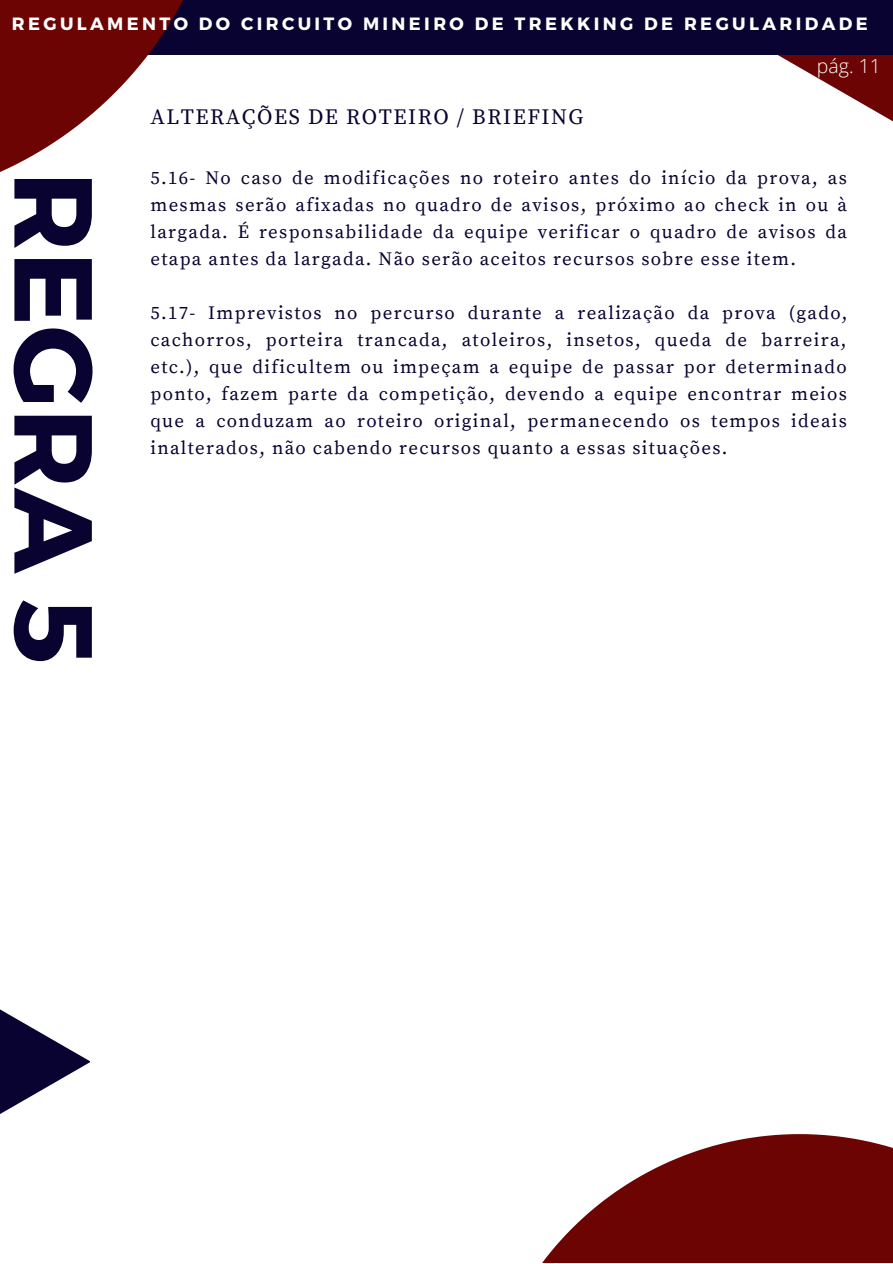
<style>
.page{position:relative;width:893px;height:1264px;background:#fff}
.page>*{position:absolute;margin:0;border:0;box-sizing:border-box;transform-origin:0 0}
.t1{font:700 110.55px "Montserrat";color:#080330}
.t2{font:21.75px "Source Serif Pro";letter-spacing:.07em;color:#080330}
.t3{font:300 19.5px "Open Sans";color:#fff}
.t4{font:18.75px/27px "Source Serif Pro";letter-spacing:.07em;color:#080330;text-align:justify}
.t5{font:700 17.7px "Montserrat";letter-spacing:.19em;color:#fff}
</style>
<div class="page">
<svg style="left:743px;top:54px;width:149px;height:67px"></svg>
<div style="left:0;top:0;width:892px;height:54px;background:#080330"></div>
<svg style="left:0;top:0;width:227px;height:172px"></svg>
<svg style="left:543px;top:1134px;width:349px;height:128px;fill:#6d0404"></svg>
<svg style="left:0;top:1009px;width:89px;height:105px"></svg>
<p class="t5" style="left:12px;top:13px;width:857px">REGULAMENTO DO CIRCUITO MINEIRO DE TREKKING DE REGULARIDADE</p>
<p class="t1" style="left:126px;top:171px;width:495px;rotate:90deg">REGRA 5</p>
<p class="t2" style="left:150px;top:104px;width:434px">ALTERAÇÕES DE ROTEIRO / BRIEFING</p>
<p class="t3" style="left:816px;top:52px;width:66px">pág. 11</p>
<p class="t4" style="left:150px;top:165px;width:698px">5.16- No caso de modificações no roteiro antes do início da prova, as mesmas serão afixadas no quadro de avisos, próximo ao check in ou à largada. É responsabilidade da equipe verificar o quadro de avisos da etapa antes da largada. Não serão aceitos recursos sobre esse item.</p>
<p class="t4" style="left:150px;top:300px;width:698px">5.17- Imprevistos no percurso durante a realização da prova (gado, cachorros, porteira trancada, atoleiros, insetos, queda de barreira, etc.), que dificultem ou impeçam a equipe de passar por determinado ponto, fazem parte da competição, devendo a equipe encontrar meios que a conduzam ao roteiro original, permanecendo os tempos ideais inalterados, não cabendo recursos quanto a essas situações.</p>
</div>
